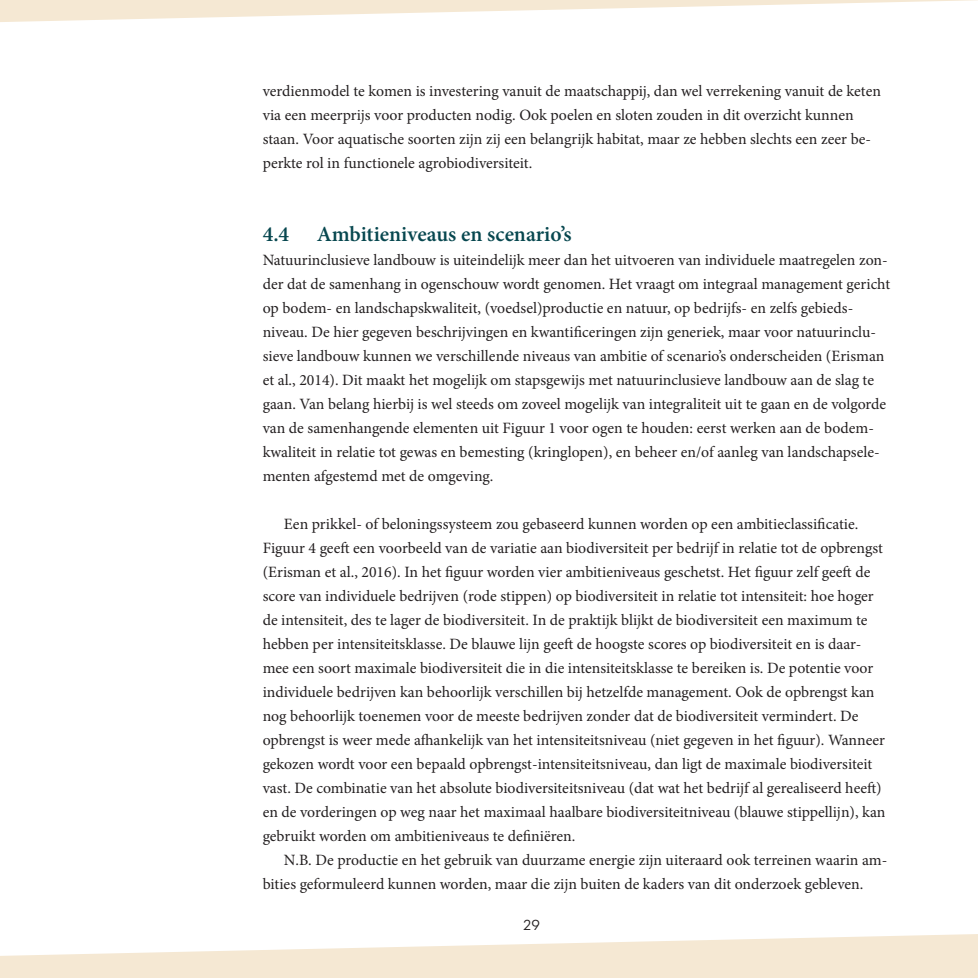
<style>
.page{position:relative;width:978px;height:978px;background:#fff}
.page>*{position:absolute;margin:0;border:0;box-sizing:border-box;transform-origin:0 0}
.t1{font:600 21.6px "Minion Pro";color:#07474f}
.t2{font:15.75px/24px "Minion Pro";color:#231f20}
.t3{font:15px "Neutraface 2 Text";color:#231f20}
</style>
<div class="page">
<svg style="left:0;top:0;width:978px;height:22px"></svg>
<svg style="left:0;top:934px;width:978px;height:44px;fill:#f5e8d3"></svg>
<p class="t2" style="left:263px;top:80px;width:620px">verdienmodel te komen is investering vanuit de maatschappij, dan wel verrekening vanuit de keten via een meerprijs voor producten nodig. Ook poelen en sloten zouden in dit overzicht kunnen staan. Voor aquatische soorten zijn zij een belangrijk habitat, maar ze hebben slechts een zeer be&shy;perkte rol in functionele agrobiodiversiteit.</p>
<h1 class="t1" style="left:263px;top:219px;width:28px">4.4</h1>
<h1 class="t1" style="left:317px;top:219px;width:257px">Ambitieniveaus en scenario’s</h1>
<p class="t2" style="left:263px;top:248px;width:629px">Natuurinclusieve landbouw is uiteindelijk meer dan het uitvoeren van individuele maatregelen zon&shy;der dat de samenhang in ogenschouw wordt genomen. Het vraagt om integraal management gericht op bodem- en landschapskwaliteit, (voedsel)productie en natuur, op bedrijfs- en zelfs gebieds&shy;niveau. De hier gegeven beschrijvingen en kwantificeringen zijn generiek, maar voor natuurinclu&shy;sieve landbouw kunnen we verschillende niveaus van ambitie of scenario’s onderscheiden (Erisman et al., 2014). Dit maakt het mogelijk om stapsgewijs met natuurinclusieve landbouw aan de slag te gaan. Van belang hierbij is wel steeds om zoveel mogelijk van integraliteit uit te gaan en de volgorde van de samenhangende elementen uit Figuur 1 voor ogen te houden: eerst werken aan de bodem&shy;kwaliteit in relatie tot gewas en bemesting (kringlopen), en beheer en/of aanleg van landschapsele&shy;menten afgestemd met de omgeving.</p>
<p class="t2" style="left:263px;top:512px;width:624px;text-indent:21px">Een prikkel- of beloningssysteem zou gebaseerd kunnen worden op een ambitieclassificatie.<br>Figuur 4 geeft een voorbeeld van de variatie aan biodiversiteit per bedrijf in relatie tot de opbrengst (Erisman et al., 2016). In het figuur worden vier ambitieniveaus geschetst. Het figuur zelf geeft de score van individuele bedrijven (rode stippen) op biodiversiteit in relatie tot intensiteit: hoe hoger de intensiteit, des te lager de biodiversiteit. In de praktijk blijkt de biodiversiteit een maximum te hebben per intensiteitsklasse. De blauwe lijn geeft de hoogste scores op biodiversiteit en is daar&shy;mee een soort maximale biodiversiteit die in die intensiteitsklasse te bereiken is. De potentie voor individuele bedrijven kan behoorlijk verschillen bij hetzelfde management. Ook de opbrengst kan nog behoorlijk toenemen voor de meeste bedrijven zonder dat de biodiversiteit vermindert. De opbrengst is weer mede afhankelijk van het intensiteitsniveau (niet gegeven in het figuur). Wanneer gekozen wordt voor een bepaald opbrengst-intensiteitsniveau, dan ligt de maximale biodiversiteit vast. De combinatie van het absolute biodiversiteitsniveau (dat wat het bedrijf al gerealiseerd heeft) en de vorderingen op weg naar het maximaal haalbare biodiversiteitniveau (blauwe stippellijn), kan gebruikt worden om ambitieniveaus te definiëren.</p>
<p class="t2" style="left:263px;top:848px;width:626px;text-indent:21px">N.B. De productie en het gebruik van duurzame energie zijn uiteraard ook terreinen waarin am&shy;bities geformuleerd kunnen worden, maar die zijn buiten de kaders van dit onderzoek gebleven.</p>
<p class="t3" style="left:523px;top:915px;width:18px">29</p>
</div>
